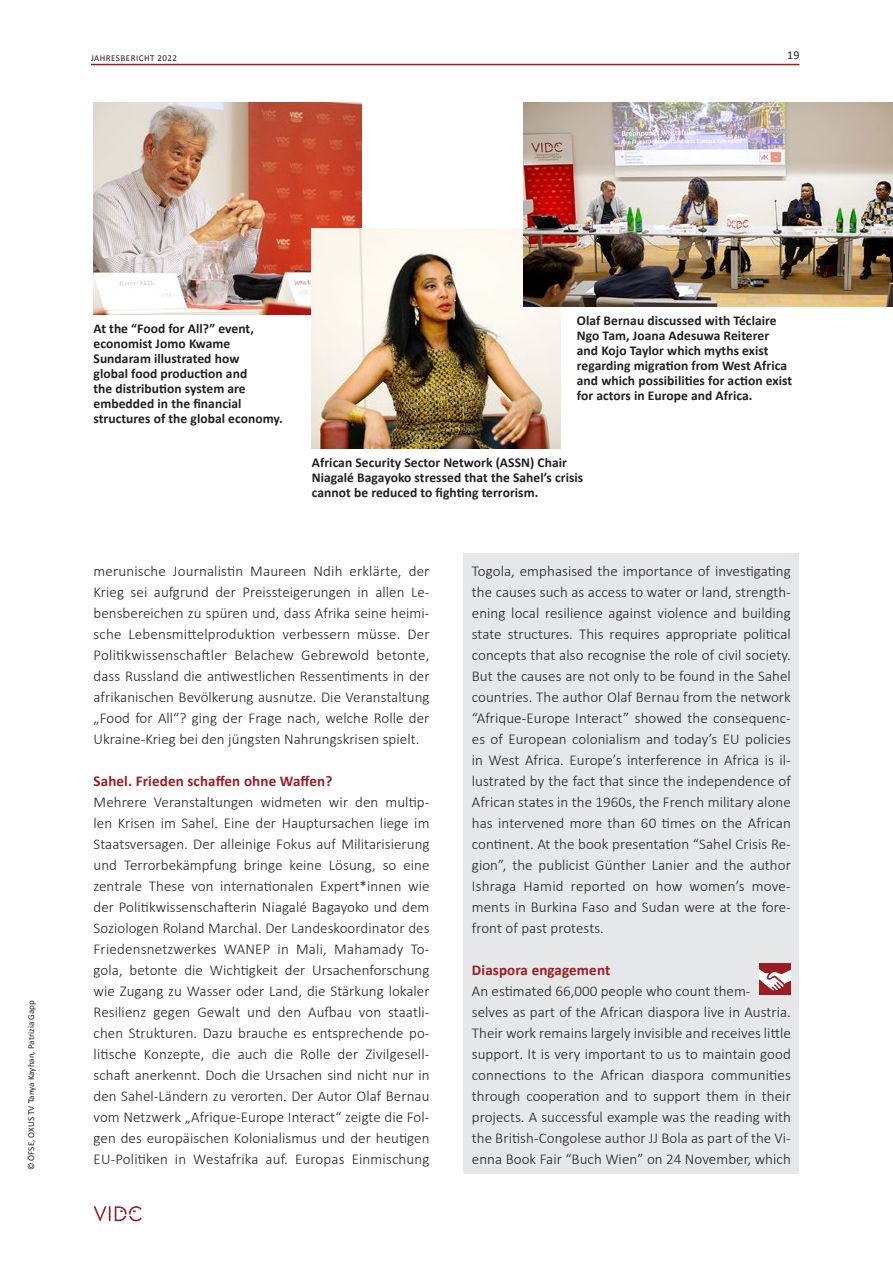
<style>
.page{position:relative;width:893px;height:1263px;background:#fff}
.page>*{position:absolute;margin:0;border:0;box-sizing:border-box;transform-origin:0 0}
.Fließ_E-ohne{font:300 15px/21px "Calibri";letter-spacing:.005em;color:#231f20;text-align:justify}
.Fliess-OHNE{font:300 15px/21px "Calibri";letter-spacing:.01em;color:#231f20;text-align:justify}
.FLIESS{font:300 15px/21px "Calibri";letter-spacing:.005em;color:#231f20;text-align:justify}
.Veranstaltung_neu{font:700 15px "Calibri";letter-spacing:.01em;color:#9c1c23}
.BU_01{font:700 13.5px/15px "Calibri";letter-spacing:.005em;color:#231f20}
.t1{font:12px "Calibri";color:#231f20}
.BU_01-2{font:9px "Calibri";letter-spacing:.005em;color:#231f20}
.BU_01-3{font:9px "Calibri";letter-spacing:.05em;color:#231f20}
</style>
<div class="page">
<hr style="left:91px;top:64px;width:708px;height:1px;background:#9c1c23">
<svg style="left:94px;top:1206px;width:48px;height:15px"></svg>
<div style="left:463px;top:553px;width:336px;height:621px;background:#e6e7e9"></div>
<div style="left:759px;top:963px;width:32px;height:32px;background:#9c1c23"></div>
<svg style="left:759px;top:969px;width:32px;height:21px"></svg>
<img style="left:94px;top:102px;width:268px;height:212px">
<img style="left:312px;top:229px;width:248px;height:219px">
<img style="left:523px;top:102px;width:370px;height:204px">
<p class="BU_01-3" style="left:91px;top:52px;width:88px">JAHRESBERICHT 2022</p>
<p class="t1" style="left:787px;top:48px;width:14px">19</p>
<p class="BU_01-2" style="left:25px;top:1170px;width:171px;rotate:-90deg">© ÖFSE, OXUS TV Tanya Kayhan, Patrizia Gapp</p>
<p class="BU_01" style="left:94px;top:320px;width:191px">At the “Food for All?” event, economist Jomo Kwame<br>Sundaram illustrated how<br>global food production and<br>the distribution system are embedded in the financial structures of the global economy.</p>
<p class="BU_01" style="left:577px;top:312px;width:217px">Olaf Bernau discussed with Téclaire Ngo Tam, Joana Adesuwa Reiterer and Kojo Taylor which myths exist regarding migration from West Africa and which possibilities for action exist for actors in Europe and Africa.</p>
<p class="BU_01" style="left:312px;top:454px;width:273px">African Security Sector Network (ASSN) Chair<br>Niagalé Bagayoko stressed that the Sahel’s crisis cannot be reduced to fighting terrorism.</p>
<p class="FLIESS" style="left:94px;top:560px;width:337px">merunische Journalistin Maureen Ndih erklärte, der Krieg sei aufgrund der Preissteigerungen in allen Le&shy;bensbereichen zu spüren und, dass Afrika seine heimi&shy;sche Lebensmittelproduktion verbessern müsse. Der Politikwissenschaftler Belachew Gebrewold betonte, dass Russland die antiwestlichen Ressentiments in der afrikanischen Bevölkerung ausnutze. Die Veranstaltung „Food for All“? ging der Frage nach, welche Rolle der Ukraine-Krieg bei den jüngsten Nahrungskrisen spielt.</p>
<p class="Veranstaltung_neu" style="left:94px;top:772px;width:240px">Sahel. Frieden schaffen ohne Waffen?</p>
<p class="Fliess-OHNE" style="left:94px;top:791px;width:338px">Mehrere Veranstaltungen widmeten wir den multip&shy;len Krisen im Sahel. Eine der Hauptursachen liege im Staatsversagen. Der alleinige Fokus auf Militarisierung und Terrorbekämpfung bringe keine Lösung, so eine zentrale These von internationalen Expert*innen wie der Politikwissenschafterin Niagalé Bagayoko und dem Soziologen Roland Marchal. Der Landeskoordinator des Friedensnetzwerkes WANEP in Mali, Mahamady To&shy;gola, betonte die Wichtigkeit der Ursachenforschung wie Zugang zu Wasser oder Land, die Stärkung lokaler Resilienz gegen Gewalt und den Aufbau von staatli&shy;chen Strukturen. Dazu brauche es entsprechende po&shy;litische Konzepte, die auch die Rolle der Zivilgesell&shy;schaft anerkennt. Doch die Ursachen sind nicht nur in den Sahel-Ländern zu verorten. Der Autor Olaf Bernau vom Netzwerk „Afrique-Europe Interact“ zeigte die Fol&shy;gen des europäischen Kolonialismus und der heutigen EU-Politiken in Westafrika auf. Europas Einmischung</p>
<p class="Fließ_E-ohne" style="left:472px;top:560px;width:320px">Togola, emphasised the importance of investigating the causes such as access to water or land, strength&shy;ening local resilience against violence and building state structures. This requires appropriate political concepts that also recognise the role of civil society.<br>But the causes are not only to be found in the Sahel countries. The author Olaf Bernau from the network “Afrique-Europe Interact” showed the consequenc&shy;es of European colonialism and today’s EU policies in West Africa. Europe’s interference in Africa is il&shy;lustrated by the fact that since the independence of African states in the 1960s, the French military alone has intervened more than 60 times on the African continent. At the book presentation “Sahel Crisis Re&shy;gion”, the publicist Günther Lanier and the author Ishraga Hamid reported on how women’s move&shy;ments in Burkina Faso and Sudan were at the fore&shy;front of past protests.</p>
<p class="Veranstaltung_neu" style="left:472px;top:961px;width:140px">Diaspora engagement</p>
<p class="Fließ_E-ohne" style="left:472px;top:980px;width:321px;text-align:left">An estimated 66,000 people who count them-<br>selves as part of the African diaspora live in Austria.<br>Their work remains largely invisible and receives little support. It is very important to us to maintain good connections to the African diaspora communities through cooperation and to support them in their projects. A successful example was the reading with the British-Congolese author JJ Bola as part of the Vi&shy;enna Book Fair “Buch Wien” on 24 November, which</p>
</div>
